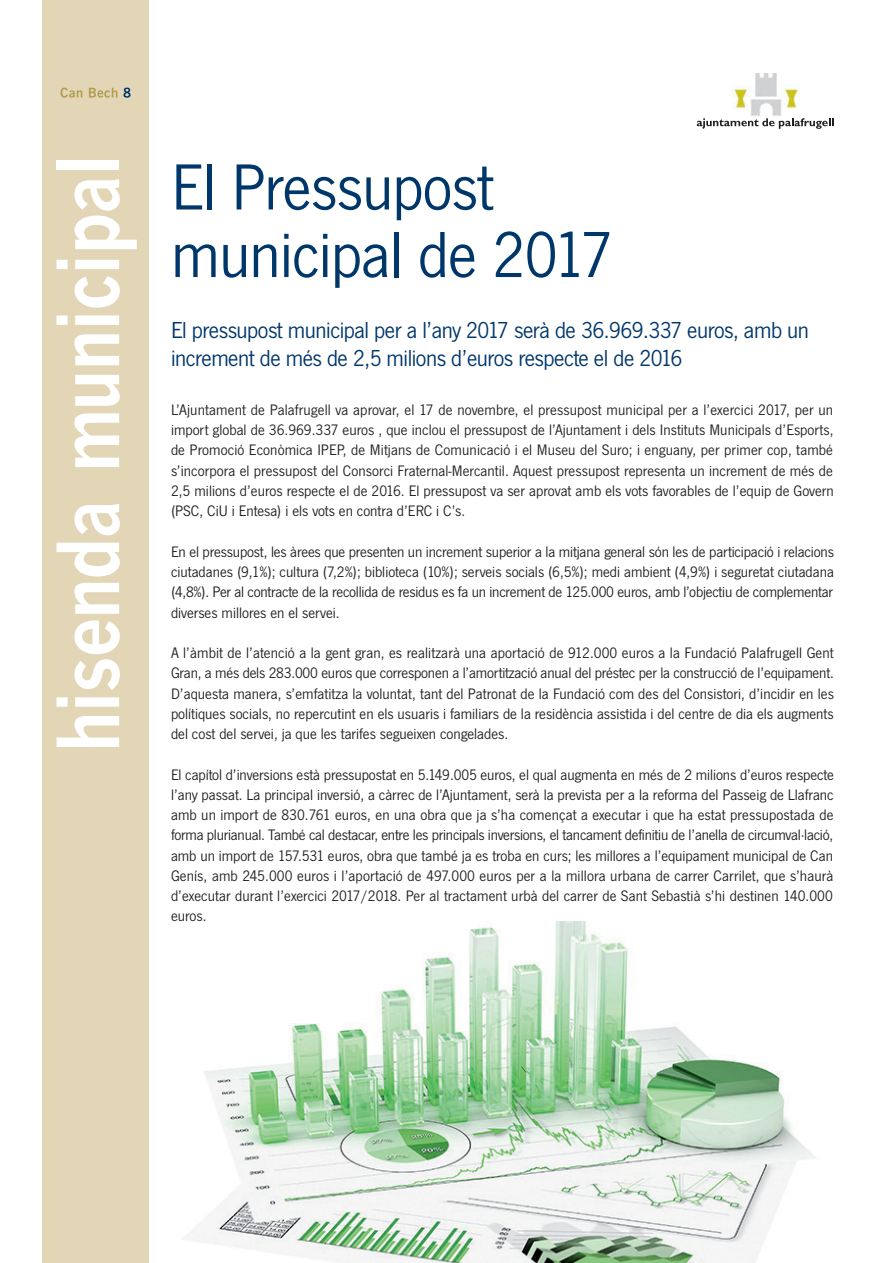
<style>
.page{position:relative;width:894px;height:1263px;background:#fff}
.page>*{position:absolute;margin:0;border:0;box-sizing:border-box;transform-origin:0 0}
.t1{font:700 82.5px "News Gothic";letter-spacing:-.03em;color:#fff;scale:.85 1}
.t2{font:67.5px/67.5px "News Got T";letter-spacing:-.01em;color:#00376b}
.t3{font:24px/28.5px "News Got T";letter-spacing:-.02em;color:#00376b}
.t4{font:15.75px/20.2px "News Got T";color:#231f20;text-align:justify}
</style>
<div class="page">
<img style="left:183px;top:921px;width:632px;height:341px">
<svg style="left:696px;top:118px;width:137px;height:11px"></svg>
<img style="left:732px;top:74px;width:67px;height:42px">
<div style="left:43px;top:0;width:106px;height:1262px;background:#e3d6b6"></div>
<svg style="left:60px;top:88px;width:22px;height:10px"></svg>
<svg style="left:89px;top:88px;width:28px;height:10px"></svg>
<svg style="left:123px;top:88px;width:7px;height:10px"></svg>
<h1 class="t1" style="left:57px;top:752px;width:706px;rotate:-90deg">hisenda municipal</h1>
<h2 class="t2" style="left:171px;top:157px;width:444px">El Pressupost municipal de 2017</h2>
<h3 class="t3" style="left:171px;top:317px;width:639px">El pressupost municipal per a l’any 2017 serà de 36.969.337 euros, amb un increment de més de 2,5 milions d’euros respecte el de 2016</h3>
<p class="t4" style="left:171px;top:400px;width:664px">L’Ajuntament de Palafrugell va aprovar, el 17 de novembre, el pressupost municipal per a l’exercici 2017, per un import global de 36.969.337 euros , que inclou el pressupost de l’Ajuntament i dels Instituts Municipals d’Esports, de Promoció Econòmica IPEP, de Mitjans de Comunicació i el Museu del Suro; i enguany, per primer cop, també s’incorpora el pressupost del Consorci Fraternal-Mercantil. Aquest pressupost representa un increment de més de 2,5 milions d’euros respecte el de 2016. El pressupost va ser aprovat amb els vots favorables de l’equip de Govern (PSC, CiU i Entesa) i els vots en contra d’ERC i C’s.</p>
<p class="t4" style="left:171px;top:542px;width:664px">En el pressupost, les àrees que presenten un increment superior a la mitjana general són les de participació i relacions ciutadanes (9,1%); cultura (7,2%); biblioteca (10%); serveis socials (6,5%); medi ambient (4,9%) i seguretat ciutadana (4,8%). Per al contracte de la recollida de residus es fa un increment de 125.000 euros, amb l’objectiu de complementar diverses millores en el servei.</p>
<p class="t4" style="left:171px;top:643px;width:664px">A l’àmbit de l’atenció a la gent gran, es realitzarà una aportació de 912.000 euros a la Fundació Palafrugell Gent Gran, a més dels 283.000 euros que corresponen a l’amortització anual del préstec per la construcció de l’equipament.<br>D’aquesta manera, s’emfatitza la voluntat, tant del Patronat de la Fundació com des del Consistori, d’incidir en les polítiques socials, no repercutint en els usuaris i familiars de la residència assistida i del centre de dia els augments del cost del servei, ja que les tarifes segueixen congelades.</p>
<p class="t4" style="left:171px;top:765px;width:664px">El capítol d’inversions està pressupostat en 5.149.005 euros, el qual augmenta en més de 2 milions d’euros respecte l’any passat. La principal inversió, a càrrec de l’Ajuntament, serà la prevista per a la reforma del Passeig de Llafranc amb un import de 830.761 euros, en una obra que ja s’ha començat a executar i que ha estat pressupostada de forma plurianual. També cal destacar, entre les principals inversions, el tancament definitiu de l’anella de circumval·lació, amb un import de 157.531 euros, obra que també ja es troba en curs; les millores a l’equipament municipal de Can Genís, amb 245.000 euros i l’aportació de 497.000 euros per a la millora urbana de carrer Carrilet, que s’haurà d’executar durant l’exercici 2017/2018. Per al tractament urbà del carrer de Sant Sebastià s’hi destinen 140.000 euros.</p>
</div>
